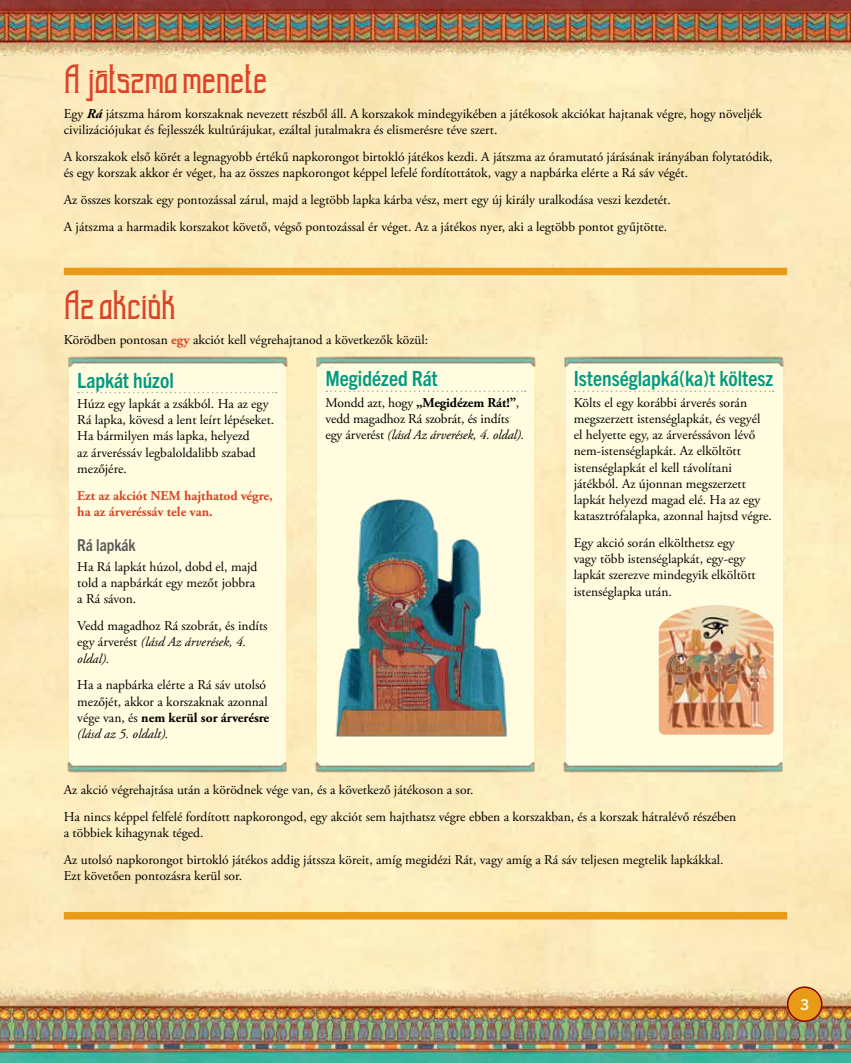
<style>
.page{position:relative;width:851px;height:1063px;background:#fff}
.page>*{position:absolute;margin:0;border:0;box-sizing:border-box;transform-origin:0 0}
.t1{font:45px "Sunblast Tall";color:#dc4428}
.t2{font:700 condensed 21px "Trade Gothic Next LT Pro";color:#009982}
.t3{font:700 condensed 16.5px "Trade Gothic Next LT Pro";color:#58595b}
.t4{font:700 15px "Trade Gothic Next LT Pro";color:#fffcdf}
.t5{font:13.5px/16.2px "Adobe Garamond Pro";color:#000}
.t6{font:700 13.5px/16.2px "Adobe Garamond Pro";color:#dc4428}
.s1{font-weight:700;font-style:italic}
.s2{font-weight:700;color:#dc4428}
.s3{font-style:italic}
.s4{font-weight:700}
</style>
<div class="page">
<img style="left:0;top:0;width:850px;height:1063px">
<div style="left:787px;top:987px;width:34px;height:34px;background:#e99b18;border-radius:50%"></div>
<div style="left:786px;top:986px;width:36px;height:36px;border:2px solid #8d0405;border-radius:50%"></div>
<div style="left:70px;top:358px;width:216px;height:411px;background:#fffcdf"></div>
<img style="left:64px;top:763px;width:227px;height:12px">
<img style="left:64px;top:354px;width:227px;height:13px">
<div style="left:318px;top:358px;width:216px;height:411px;background:#fffcdf"></div>
<img style="left:312px;top:763px;width:227px;height:12px">
<img style="left:312px;top:354px;width:227px;height:13px">
<div style="left:566px;top:358px;width:216px;height:411px;background:#fffcdf"></div>
<img style="left:560px;top:763px;width:227px;height:12px">
<img style="left:560px;top:354px;width:227px;height:13px">
<svg style="left:78px;top:392px;width:199px;height:1px"></svg>
<svg style="left:326px;top:391px;width:199px;height:1px"></svg>
<svg style="left:574px;top:391px;width:199px;height:1px"></svg>
<img style="left:316px;top:472px;width:219px;height:266px">
<img style="left:658px;top:605px;width:115px;height:130px">
<div style="left:64px;top:268px;width:723px;height:7px;background:#e99b18"></div>
<div style="left:64px;top:912px;width:723px;height:8px;background:#e99b18"></div>
<h1 class="t1" style="left:64px;top:59px;width:205px">A játszma menete</h1>
<p class="t5" style="left:64px;top:106px;width:699px">Egy <span class="s1">Rá</span> játszma három korszaknak nevezett részből áll. A korszakok mindegyikében a játékosok akciókat hajtanak végre, hogy növeljék civilizációjukat és fejlesszék kultúrájukat, ezáltal jutalmakra és elismerésre téve szert.</p>
<p class="t5" style="left:64px;top:149px;width:710px">A korszakok első körét a legnagyobb értékű napkorongot birtokló játékos kezdi. A játszma az óramutató járásának irányában folytatódik, és egy korszak akkor ér véget, ha az összes napkorongot képpel lefelé fordítottátok, vagy a napbárka elérte a Rá sáv végét.</p>
<p class="t5" style="left:64px;top:187px;width:608px;line-height:26.8px">Az összes korszak egy pontozással zárul, majd a legtöbb lapka kárba vész, mert egy új király uralkodása veszi kezdetét.<br>A játszma a harmadik korszakot követő, végső pontozással ér véget. Az a játékos nyer, aki a legtöbb pontot gyűjtötte.</p>
<h1 class="t1" style="left:64px;top:285px;width:113px">Az akció k</h1>
<p class="t5" style="left:64px;top:332px;width:366px">Körödben pontosan <span class="s2">egy</span> akciót kell végrehajtanod a következők közül:</p>
<h2 class="t2" style="left:77px;top:366px;width:98px">Lapkát húzol</h2>
<p class="t5" style="left:77px;top:396px;width:198px">Húzz egy lapkát a zsákból. Ha az egy<br>Rá lapka, kövesd a lent leírt lépéseket.<br>Ha bármilyen más lapka, helyezd<br>az árveréssáv legbaloldalibb szabad mezőjére.</p>
<p class="t6" style="left:77px;top:488px;width:197px">Ezt az akciót NEM hajthatod végre, ha az árveréssáv tele van.</p>
<p class="t3" style="left:77px;top:533px;width:60px">Rá lapkák</p>
<p class="t5" style="left:77px;top:559px;width:182px">Ha Rá lapkát húzol, dobd el, majd told a napbárkát egy mezőt jobbra a Rá sávon.</p>
<p class="t5" style="left:77px;top:618px;width:192px">Vedd magadhoz Rá szobrát, és indíts egy árverést <span class="s3">(lásd Az árverések, 4. oldal).</span></p>
<p class="t5" style="left:77px;top:678px;width:193px">Ha a napbárka elérte a Rá sáv utolsó mezőjét, akkor a korszaknak azonnal vége van, és <span class="s4">nem kerül sor árverésre </span><span class="s3">(lásd az 5. oldalt).</span></p>
<h2 class="t2" style="left:325px;top:364px;width:114px">Megidézed Rát</h2>
<p class="t5" style="left:325px;top:395px;width:200px">Mondd azt, hogy <span class="s4">„Megidézem Rát!”</span>, vedd magadhoz Rá szobrát, és indíts egy árverést <span class="s3">(lásd Az árverések, 4. oldal).</span></p>
<h2 class="t2" style="left:573px;top:364px;width:201px">Istenséglapká(ka)t költesz</h2>
<p class="t5" style="left:573px;top:395px;width:199px">Költs el egy korábbi árverés során megszerzett istenséglapkát, és vegyél el helyette egy, az árveréssávon lévő nem-istenséglapkát. Az elköltött istenséglapkát el kell távolítani játékból. Az újonnan megszerzett lapkát helyezd magad elé. Ha az egy katasztrófalapka, azonnal hajtsd végre.</p>
<p class="t5" style="left:573px;top:535px;width:183px">Egy akció során elkölthetsz egy vagy több istenséglapkát, egy-egy lapkát szerezve mindegyik elköltött istenséglapka után.</p>
<p class="t5" style="left:64px;top:777px;width:674px;line-height:26.8px">Az akció végrehajtása után a körödnek vége van, és a következő játékoson a sor.<br>Ha nincs képpel felfelé fordított napkorongod, egy akciót sem hajthatsz végre ebben a korszakban, és a korszak hátralévő részében</p>
<p class="t5" style="left:64px;top:820px;width:661px;line-height:26.8px">a többiek kihagynak téged.<br>Az utolsó napkorongot birtokló játékos addig játssza köreit, amíg megidézi Rát, vagy amíg a Rá sáv teljesen megtelik lapkákkal.</p>
<p class="t5" style="left:64px;top:868px;width:180px">Ezt követően pontozásra kerül sor.</p>
<p class="t4" style="left:800px;top:994px;width:10px">3</p>
</div>
